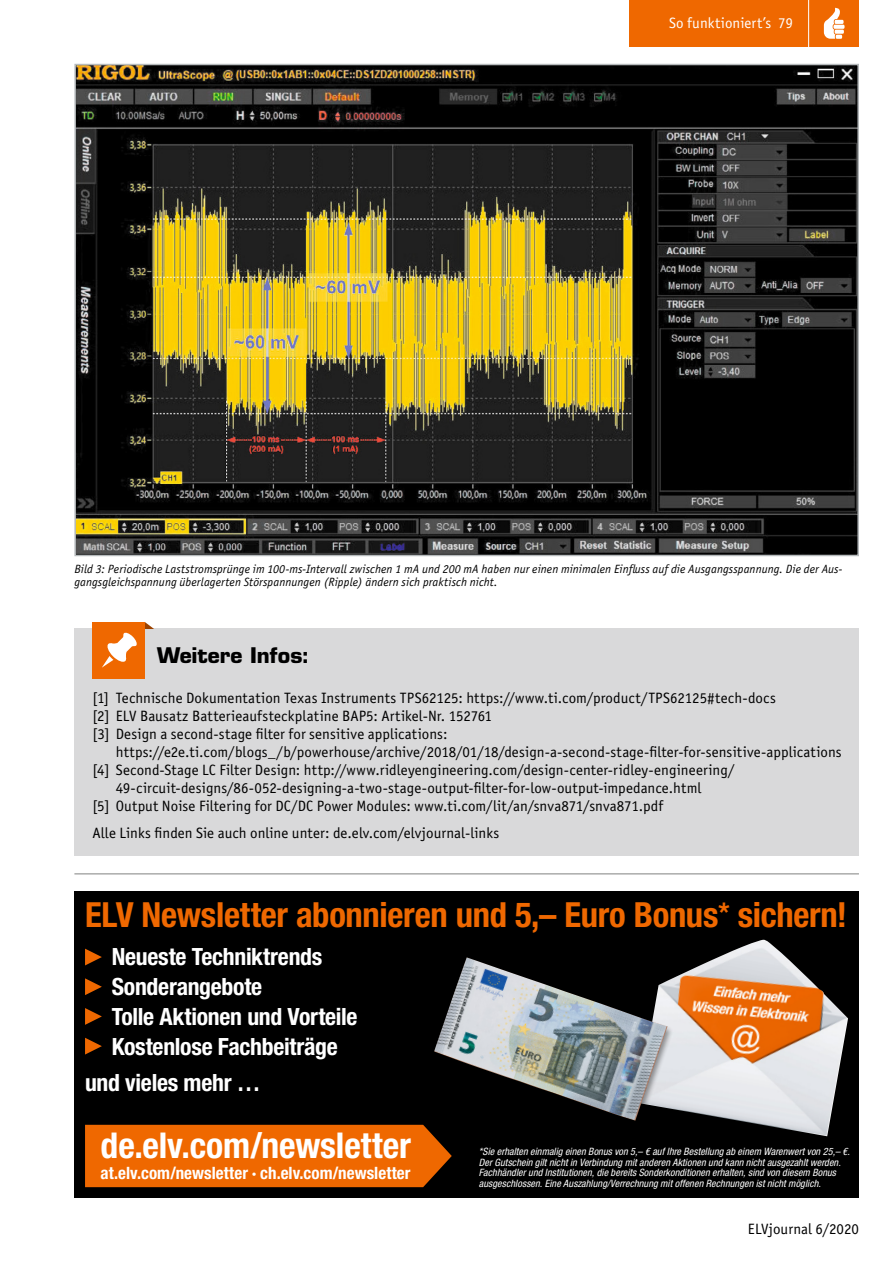
<style>
.page{position:relative;width:893px;height:1263px;background:#fff}
.page>*{position:absolute;margin:0;border:0;box-sizing:border-box;transform-origin:0 0}
.Grundtext_Katalog{font:700 condensed 35.55px "Helvetica Neue LT Std";letter-spacing:-.005em;color:#fff}
.t1{font:700 condensed 34.65px "Helvetica Neue LT Std";letter-spacing:-.01em;color:#ef6800}
.t2{font:700 condensed 23.7px/29.7px "Helvetica Neue LT Std";letter-spacing:-.01em;color:#fff}
.t3{font:700 21px "Eurostile LT Std";color:#000}
.Grundtext_Katalog-2{font:700 condensed 17.1px "Helvetica Neue LT Std";color:#fff}
.Text_Weitere_Infos{font:15px/18px "Officina Sans Book ITC";letter-spacing:.005em;color:#000}
.t4{font:15px "Officina Sans Book ITC";color:#fff}
.Bildunterschrift{font:italic 12px/12.8px "Officina Sans Book ITC";letter-spacing:.005em;color:#000}
.Bildunterschrift-2{font:italic condensed 10.05px/10.8px "Helvetica Neue LT Std";letter-spacing:.01em;color:#fff}
.s1{font-size:28.65px}
</style>
<div class="page">
<div style="left:629px;top:0;width:230px;height:47px;background:#ef6800"></div>
<hr style="left:808px;top:0;width:1px;height:51px;background:#fff">
<svg style="left:824px;top:7px;width:20px;height:32px"></svg>
<img style="left:77px;top:67px;width:779px;height:486px">
<div style="left:74px;top:892px;width:785px;height:306px;background:#000"></div>
<svg style="left:85px;top:949px;width:17px;height:16px"></svg>
<svg style="left:85px;top:978px;width:17px;height:17px"></svg>
<svg style="left:85px;top:1008px;width:17px;height:17px"></svg>
<svg style="left:85px;top:1038px;width:17px;height:16px"></svg>
<div style="left:74px;top:629px;width:785px;height:227px;background:#d9d9da"></div>
<svg style="left:145px;top:622px;width:9px;height:7px"></svg>
<div style="left:92px;top:622px;width:53px;height:56px;background:#ef6800"></div>
<svg style="left:102px;top:632px;width:35px;height:36px"></svg>
<img style="left:674px;top:940px;width:174px;height:196px">
<div style="left:431px;top:957px;width:243px;height:173px;background:#000;opacity:.4"></div>
<img style="left:434px;top:957px;width:233px;height:163px">
<div style="left:85px;top:1125px;width:367px;height:62px;background:#ef6800"></div>
<hr style="left:74px;top:873px;width:785px;height:1px;background:#818281">
<p class="t4" style="left:669px;top:13px;width:125px">So funktioniert’s 79</p>
<p class="Bildunterschrift" style="left:74px;top:562px;width:769px">Bild 3: Periodische Laststromsprünge im 100-ms-Intervall zwischen 1 mA und 200 mA haben nur einen minimalen Einfluss auf die Ausgangsspannung. Die der Aus&shy;gangsgleichspannung überlagerten Störspannungen (Ripple) ändern sich praktisch nicht.</p>
<p class="t3" style="left:157px;top:642px;width:154px">Weitere Infos:</p>
<p class="Text_Weitere_Infos" style="left:92px;top:689px;width:685px">[1] Technische Dokumentation Texas Instruments TPS62125: https://www.ti.com/product/TPS62125#tech-docs</p>
<p class="Text_Weitere_Infos" style="left:92px;top:707px;width:401px">[2] ELV Bausatz Batterieaufsteckplatine BAP5: Artikel-Nr. 152761</p>
<p class="Text_Weitere_Infos" style="left:116px;top:725px;width:727px;text-indent:-23px">[3] Design a second-stage filter for sensitive applications: https://e2e.ti.com/blogs_/b/powerhouse/archive/2018/01/18/design-a-second-stage-filter-for-sensitive-applications</p>
<p class="Text_Weitere_Infos" style="left:116px;top:761px;width:620px;text-indent:-23px">[4] Second-Stage LC Filter Design: http://www.ridleyengineering.com/design-center-ridley-engineering/<br>49-circuit-designs/86-052-designing-a-two-stage-output-filter-for-low-output-impedance.html</p>
<p class="Text_Weitere_Infos" style="left:92px;top:797px;width:572px">[5] Output Noise Filtering for DC/DC Power Modules: www.ti.com/lit/an/snva871/snva871.pdf</p>
<p class="Text_Weitere_Infos" style="left:92px;top:823px;width:408px">Alle Links finden Sie auch online unter: de.elv.com/elvjournal-links</p>
<p class="t1" style="left:85px;top:894px;width:764px">ELV Newsletter abonnieren und 5,– Euro Bonus<span class="s1">*</span> sichern!</p>
<p class="t2" style="left:112px;top:942px;width:212px">Neueste Techniktrends<br>Sonderangebote</p>
<p class="t2" style="left:112px;top:1001px;width:247px">Tolle Aktionen und Vorteile<br>Kostenlose Fachbeiträge</p>
<p class="t2" style="left:85px;top:1067px;width:177px">und vieles mehr …</p>
<p class="Grundtext_Katalog" style="left:101px;top:1124px;width:312px">de.elv.com/newsletter</p>
<p class="Grundtext_Katalog-2" style="left:101px;top:1162px;width:311px">at.elv.com/newsletter · ch.elv.com/newsletter</p>
<p class="Bildunterschrift-2" style="left:479px;top:1146px;width:372px">*Sie erhalten einmalig einen Bonus von 5,– € auf Ihre Bestellung ab einem Warenwert von 25,– €.</p>
<p class="Bildunterschrift-2" style="left:479px;top:1157px;width:363px">Der Gutschein gilt nicht in Verbindung mit anderen Aktionen und kann nicht ausgezahlt werden.<br>Fachhändler und Institutionen, die bereits Sonderkonditionen erhalten, sind von diesem Bonus ausgeschlossen. Eine Auszahlung/Verrechnung mit offenen Rechnungen ist nicht möglich.</p>
<p class="Text_Weitere_Infos" style="left:748px;top:1219px;width:113px">ELVjournal 6/2020</p>
</div>
